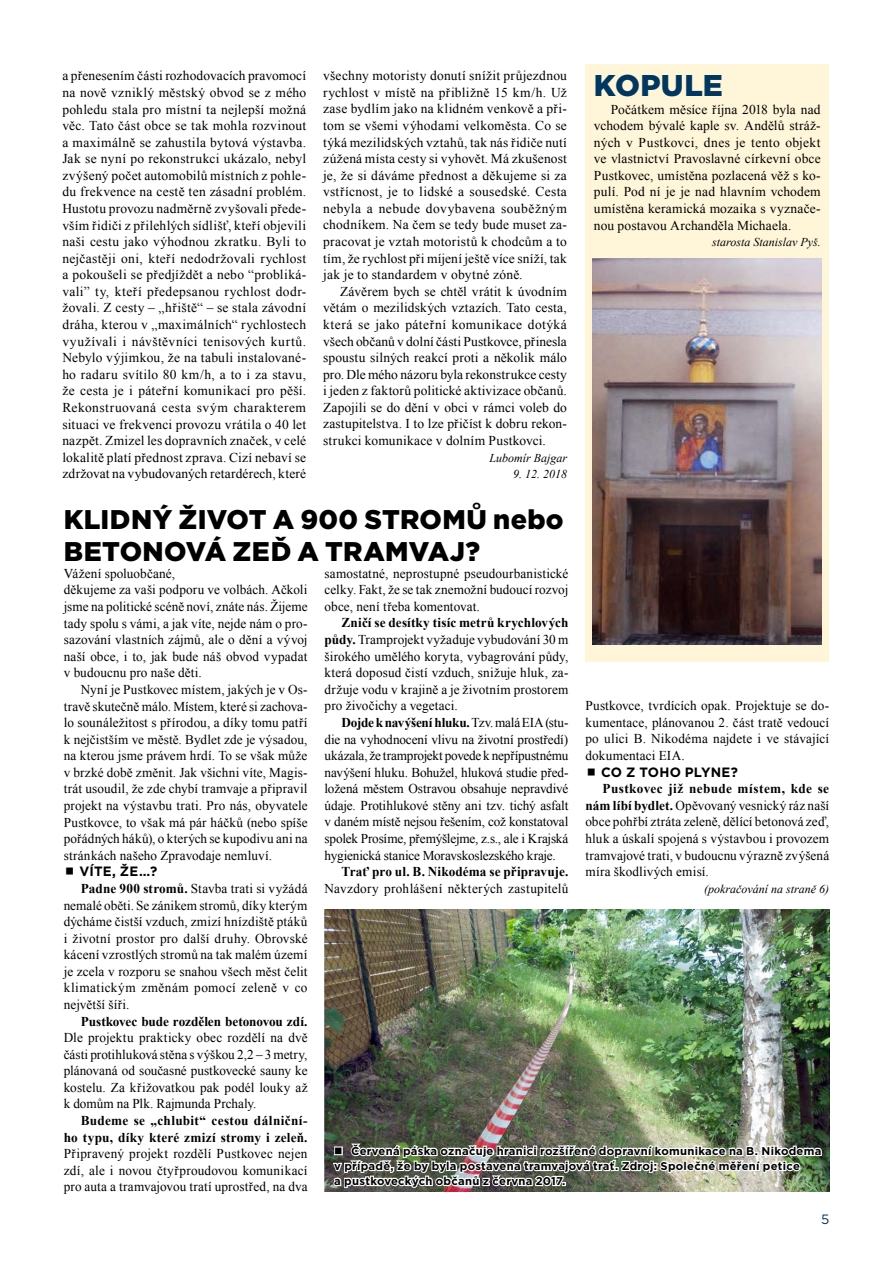
<style>
.page{position:relative;width:893px;height:1263px;background:#fff}
.page>*{position:absolute;margin:0;border:0;box-sizing:border-box;transform-origin:0 0}
.t1{font:900 30px "Gotham";letter-spacing:.01em;color:#003660}
.t2{font:900 27px/32.4px "Gotham";letter-spacing:.01em;color:#000}
.t3{font:13.5px/16.6px "Times New Roman";letter-spacing:.01em;color:#000;text-align:justify}
.t4{font:700 13.5px/16.6px "Times New Roman";letter-spacing:.005em;color:#000;text-align:right}
.t5{font:700 13.5px "Gotham";letter-spacing:.015em;color:#000}
.t6{font:13.5px "Gotham";color:#003660}
.t7{font:italic 12px "Times New Roman";color:#000}
.t8{font:700 11.25px/15px "Gotham";letter-spacing:.02em;color:#000}
.s1{font-weight:700}
</style>
<div class="page">
<div style="left:585px;top:64px;width:244px;height:598px;background:#fff6d9"></div>
<img style="left:592px;top:259px;width:230px;height:385px">
<img style="left:325px;top:909px;width:504px;height:282px">
<img style="left:331px;top:1141px;width:492px;height:50px">
<p class="t3" style="left:62px;top:67px;width:245px">a přenesením části rozhodovacích pravomocí na nově vzniklý městský obvod se z mého pohledu stala pro místní ta nejlepší možná věc. Tato část obce se tak mohla rozvinout a maximálně se zahustila bytová výstavba.<br>Jak se nyní po rekonstrukci ukázalo, nebyl zvýšený počet automobilů místních z pohle&shy;du frekvence na cestě ten zásadní problém.<br>Hustotu provozu nadměrně zvyšovali přede&shy;vším řidiči z přilehlých sídlišť, kteří objevili naši cestu jako výhodnou zkratku. Byli to nejčastěji oni, kteří nedodržovali rychlost a pokoušeli se předjíždět a nebo “probliká&shy;vali” ty, kteří předepsanou rychlost dodr&shy;žovali. Z cesty – „hřiště“ – se stala závodní dráha, kterou v „maximálních“ rychlostech využívali i návštěvníci tenisových kurtů.<br>Nebylo výjimkou, že na tabuli instalované&shy;ho radaru svítilo 80 km/h, a to i za stavu, že cesta je i páteřní komunikací pro pěší.<br>Rekonstruovaná cesta svým charakterem situaci ve frekvenci provozu vrátila o 40 let nazpět. Zmizel les dopravních značek, v celé lokalitě platí přednost zprava. Cizí nebaví se zdržovat na vybudovaných retardérech, které</p>
<p class="t3" style="left:323px;top:67px;width:245px">všechny motoristy donutí snížit průjezdnou rychlost v místě na přibližně 15 km/h. Už zase bydlím jako na klidném venkově a při&shy;tom se všemi výhodami velkoměsta. Co se týká mezilidských vztahů, tak nás řidiče nutí zúžená místa cesty si vyhovět. Má zkušenost je, že si dáváme přednost a děkujeme si za vstřícnost, je to lidské a sousedské. Cesta nebyla a nebude dovybavena souběžným chodníkem. Na čem se tedy bude muset za&shy;pracovat je vztah motoristů k chodcům a to tím, že rychlost při míjení ještě více sníží, tak jak je to standardem v obytné zóně.</p>
<p class="t3" style="left:323px;top:283px;width:245px;text-indent:17px">Závěrem bych se chtěl vrátit k úvodním větám o mezilidských vztazích. Tato cesta, která se jako páteřní komunikace dotýká všech občanů v dolní části Pustkovce, přinesla spoustu silných reakcí proti a několik málo pro. Dle mého názoru byla rekonstrukce cesty i jeden z faktorů politické aktivizace občanů.<br>Zapojili se do dění v obci v rámci voleb do zastupitelstva. I to lze přičíst k dobru rekon&shy;strukci komunikace v dolním Pustkovci.</p>
<p class="t7" style="left:489px;top:449px;width:79px">Lubomír Bajgar</p>
<p class="t7" style="left:513px;top:466px;width:55px">9. 12. 2018</p>
<h2 class="t2" style="left:64px;top:503px;width:501px">KLIDNÝ ŽIVOT A 900 STROMŮ nebo<br>BETONOVÁ ZEĎ A TRAMVAJ?</h2>
<h1 class="t1" style="left:594px;top:65px;width:131px">KOPULE</h1>
<p class="t3" style="left:594px;top:100px;width:228px;text-indent:17px">Počátkem měsíce října 2018 byla nad vchodem bývalé kaple sv. Andělů stráž&shy;ných v Pustkovci, dnes je tento objekt ve vlastnictví Pravoslavné církevní obce Pustkovec, umístěna pozlacená věž s ko&shy;pulí. Pod ní je je nad hlavním vchodem umístěna keramická mozaika s vyznače&shy;nou postavou Archanděla Michaela.</p>
<p class="t7" style="left:712px;top:234px;width:110px">starosta Stanislav Pyš.</p>
<p class="t3" style="left:64px;top:565px;width:245px;text-align:left">Vážení spoluobčané,<br>děkujeme za vaši podporu ve volbách. Ačkoli jsme na politické scéně noví, znáte nás. Žijeme tady spolu s vámi, a jak víte, nejde nám o pro&shy;sazování vlastních zájmů, ale o dění a vývoj naší obce, i to, jak bude náš obvod vypadat v budoucnu pro naše děti.</p>
<p class="t3" style="left:64px;top:681px;width:245px;text-indent:17px">Nyní je Pustkovec místem, jakých je v Os&shy;travě skutečně málo. Místem, které si zachova&shy;lo sounáležitost s přírodou, a díky tomu patří k nejčistším ve městě. Bydlet zde je výsadou, na kterou jsme právem hrdí. To se však může v brzké době změnit. Jak všichni víte, Magis&shy;trát usoudil, že zde chybí tramvaje a připravil projekt na výstavbu trati. Pro nás, obyvatele Pustkovce, to však má pár háčků (nebo spíše pořádných háků), o kterých se kupodivu ani na stránkách našeho Zpravodaje nemluví.</p>
<p class="t5" style="left:80px;top:863px;width:79px">VÍTE, ŽE…?</p>
<p class="t3" style="left:64px;top:880px;width:245px;text-indent:17px"><span class="s1">Padne 900 stromů.</span> Stavba trati si vyžádá nemalé oběti. Se zánikem stromů, díky kterým dýcháme čistší vzduch, zmizí hnízdiště ptáků i životní prostor pro další druhy. Obrovské kácení vzrostlých stromů na tak malém území je zcela v rozporu se snahou všech měst čelit klimatickým změnám pomocí zeleně v co největší šíři.</p>
<p class="t4" style="left:81px;top:1012px;width:228px">Pustkovec bude rozdělen betonovou zdí.</p>
<p class="t3" style="left:64px;top:1029px;width:245px">Dle projektu prakticky obec rozdělí na dvě části protihluková stěna s výškou 2,2 – 3 metry, plánovaná od současné pustkovecké sauny ke kostelu. Za křižovatkou pak podél louky až k domům na Plk. Rajmunda Prchaly.</p>
<p class="t4" style="left:64px;top:1112px;width:245px">Budeme se „chlubit“ cestou dálniční&shy;ho typu, díky které zmizí stromy i zeleň.</p>
<p class="t3" style="left:64px;top:1145px;width:245px">Připravený projekt rozdělí Pustkovec nejen zdí, ale i novou čtyřproudovou komunikací pro auta a tramvajovou tratí uprostřed, na dva</p>
<p class="t3" style="left:325px;top:565px;width:245px">samostatné, neprostupné pseudourbanistické celky. Fakt, že se tak znemožní budoucí rozvoj obce, není třeba komentovat.</p>
<p class="t3" style="left:325px;top:614px;width:245px;text-indent:17px"><span class="s1">Zničí se desítky tisíc metrů krychlových půdy.</span> Tramprojekt vyžaduje vybudování 30 m širokého umělého koryta, vybagrování půdy, která doposud čistí vzduch, snižuje hluk, za&shy;držuje vodu v krajině a je životním prostorem pro živočichy a vegetaci.</p>
<p class="t3" style="left:325px;top:714px;width:245px;text-indent:17px"><span class="s1">Dojde knavýšení hluku.</span> Tzv. malá EIA (stu&shy;die na vyhodnocení vlivu na životní prostředí) ukázala, že tramprojekt povede k nepřípustnému navýšení hluku. Bohužel, hluková studie před&shy;ložená městem Ostravou obsahuje nepravdivé údaje. Protihlukové stěny ani tzv. tichý asfalt v daném místě nejsou řešením, což konstatoval spolek Prosíme, přemýšlejme, z.s., ale i Krajská hygienická stanice Moravskoslezského kraje.</p>
<p class="t4" style="left:342px;top:863px;width:228px">Trať pro ul. B. Nikodéma se připravuje.</p>
<p class="t3" style="left:325px;top:880px;width:245px">Navzdory prohlášení některých zastupitelů</p>
<p class="t3" style="left:585px;top:697px;width:245px">Pustkovce, tvrdících opak. Projektuje se do&shy;kumentace, plánovanou 2. část tratě vedoucí po ulici B. Nikodéma najdete i ve stávající dokumentaci EIA.</p>
<p class="t5" style="left:601px;top:763px;width:138px">CO Z TOHO PLYNE?</p>
<p class="t3" style="left:585px;top:780px;width:245px;text-indent:17px"><span class="s1">Pustkovec již nebude místem, kde se nám líbí bydlet.</span> Opěvovaný vesnický ráz naší obce pohřbí ztráta zeleně, dělící betonová zeď, hluk a úskalí spojená s výstavbou i provozem tramvajové trati, v budoucnu výrazně zvýšená míra škodlivých emisí.</p>
<p class="t7" style="left:704px;top:881px;width:126px">(pokračování na straně 6)</p>
<p class="t8" style="left:334px;top:1143px;width:489px;text-indent:17px">Červená páska označuje hranici rozšířené dopravní komunikace na B. Nikodema v případě, že by byla postavena tramvajová trať. Zdroj: Společné měření petice<br>a pustkoveckých občanů z června 2017.</p>
<p class="t6" style="left:821px;top:1210px;width:10px">5</p>
</div>
